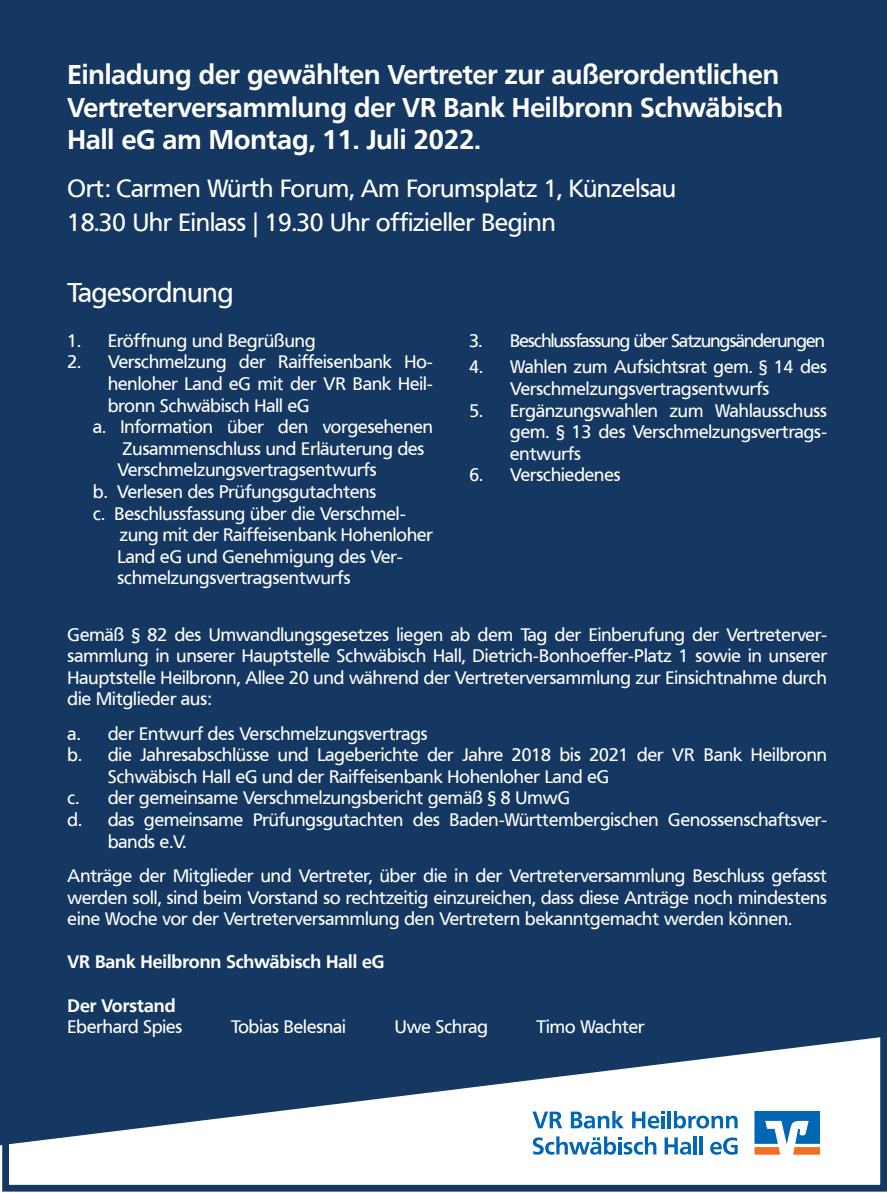
<style>
.page{position:relative;width:887px;height:1193px;background:#153862}
.page>*{position:absolute;margin:0;border:0;box-sizing:border-box;transform-origin:0 0}
.t1{font:700 27px/32.4px "Frutiger VR";color:#fff}
.t2{font:27px "Frutiger VR";color:#fff}
.t3{font:24.75px/34.2px "Frutiger VR";color:#fff}
.t4{font:18px/21.6px "Frutiger VR";color:#fff;text-align:justify}
.t5{font:700 18px "Frutiger VR";color:#fff}
.t6{font:18px "Frutiger VR";letter-spacing:-.04em;color:#fff}
</style>
<div class="page">
<svg style="left:0;top:1037px;width:887px;height:156px;fill:#fff"></svg>
<svg style="left:532px;top:1111px;width:30px;height:17px"></svg>
<svg style="left:571px;top:1111px;width:52px;height:17px"></svg>
<hr style="left:667px;top:1111px;width:4px;height:17px;background:#0166b3">
<svg style="left:674px;top:1111px;width:63px;height:17px"></svg>
<svg style="left:533px;top:1136px;width:123px;height:18px;background:#97c0df"></svg>
<svg style="left:664px;top:1137px;width:27px;height:17px"></svg>
<hr style="left:693px;top:1136px;width:4px;height:18px;background:#0166b3">
<hr style="left:699px;top:1136px;width:4px;height:18px;background:#0166b3">
<svg style="left:710px;top:1137px;width:27px;height:17px"></svg>
<svg style="left:632px;top:1111px;width:32px;height:17px"></svg>
<svg style="left:752px;top:1108px;width:70px;height:49px;background:#86a6c2"></svg>
<h1 class="t1" style="left:68px;top:59px;width:716px">Einladung der gewählten Vertreter zur außerordentlichen<br>Vertreterversammlung der VR Bank Heilbronn Schwäbisch<br>Hall eG am Montag, 11. Juli 2022.</h1>
<h2 class="t3" style="left:68px;top:171px;width:610px">Ort: Carmen Würth Forum, Am Forumsplatz 1, Künzelsau<br>18.30 Uhr Einlass | 19.30 Uhr offizieller Beginn</h2>
<h1 class="t2" style="left:68px;top:276px;width:167px">Tagesordnung</h1>
<p class="t4" style="left:68px;top:330px;width:249px">1. Eröffnung und Begrüßung</p>
<p class="t4" style="left:68px;top:351px;width:367px">2. Verschmelzung der Raiffeisenbank Ho-</p>
<p class="t4" style="left:108px;top:373px;width:326px">henloher Land eG mit der VR Bank Heil-</p>
<p class="t4" style="left:108px;top:395px;width:203px">bronn Schwäbisch Hall eG</p>
<p class="t4" style="left:93px;top:416px;width:341px">a. Information über den vorgesehenen</p>
<p class="t4" style="left:122px;top:438px;width:303px">Zusammenschluss und Erläuterung des</p>
<p class="t4" style="left:118px;top:459px;width:261px">Verschmelzungsvertragsentwurfs</p>
<p class="t4" style="left:93px;top:481px;width:285px">b. Verlesen des Prüfungsgutachtens</p>
<p class="t4" style="left:93px;top:503px;width:314px">c. Beschlussfassung über die Verschmel-</p>
<p class="t4" style="left:120px;top:524px;width:315px">zung mit der Raiffeisenbank Hohenloher</p>
<p class="t4" style="left:118px;top:546px;width:286px">Land eG und Genehmigung des Ver-</p>
<p class="t4" style="left:118px;top:567px;width:234px">schmelzungsvertragsentwurfs</p>
<p class="t4" style="left:68px;top:624px;width:761px">Gemäß § 82 des Umwandlungsgesetzes liegen ab dem Tag der Einberufung der Vertreterver&shy;sammlung in unserer Hauptstelle Schwäbisch Hall, Dietrich-Bonhoeffer-Platz 1 sowie in unserer Hauptstelle Heilbronn, Allee 20 und während der Vertreterversammlung zur Einsichtnahme durch die Mitglieder aus:</p>
<p class="t4" style="left:68px;top:723px;width:361px">a. der Entwurf des Verschmelzungsvertrags</p>
<p class="t4" style="left:68px;top:744px;width:761px">b. die Jahresabschlüsse und Lageberichte der Jahre 2018 bis 2021 der VR Bank Heilbronn</p>
<p class="t4" style="left:108px;top:766px;width:502px">Schwäbisch Hall eG und der Raiffeisenbank Hohenloher Land eG</p>
<p class="t4" style="left:68px;top:787px;width:504px">c. der gemeinsame Verschmelzungsbericht gemäß § 8 UmwG</p>
<p class="t4" style="left:68px;top:809px;width:760px">d. das gemeinsame Prüfungsgutachten des Baden-Württembergischen Genossenschaftsver-</p>
<p class="t4" style="left:108px;top:831px;width:79px">bands e.V.</p>
<p class="t4" style="left:68px;top:865px;width:761px">Anträge der Mitglieder und Vertreter, über die in der Vertreterversammlung Beschluss gefasst werden soll, sind beim Vorstand so rechtzeitig einzureichen, dass diese Anträge noch mindestens eine Woche vor der Vertreterversammlung den Vertretern bekanntgemacht werden können.</p>
<p class="t5" style="left:68px;top:951px;width:318px">VR Bank Heilbronn Schwäbisch Hall eG</p>
<p class="t5" style="left:68px;top:994px;width:110px">Der Vorstand</p>
<p class="t4" style="left:68px;top:1016px;width:116px">Eberhard Spies</p>
<p class="t4" style="left:231px;top:1016px;width:116px">Tobias Belesnai</p>
<p class="t4" style="left:395px;top:1016px;width:94px">Uwe Schrag</p>
<p class="t4" style="left:536px;top:1016px;width:109px">Timo Wachter</p>
<p class="t6" style="left:469px;top:330px;width:357px">3. Beschlussfassung über Satzungsänderungen</p>
<p class="t4" style="left:510px;top:356px;width:318px;text-indent:-40px">4. Wahlen zum Aufsichtsrat gem. § 14 des<br>Verschmelzungsvertragsentwurfs</p>
<p class="t4" style="left:510px;top:400px;width:318px;text-indent:-40px">5. Ergänzungswahlen zum Wahlausschuss gem. § 13 des Verschmelzungsvertrags&shy;entwurfs</p>
<p class="t4" style="left:469px;top:464px;width:152px">6. Verschiedenes</p>
</div>
